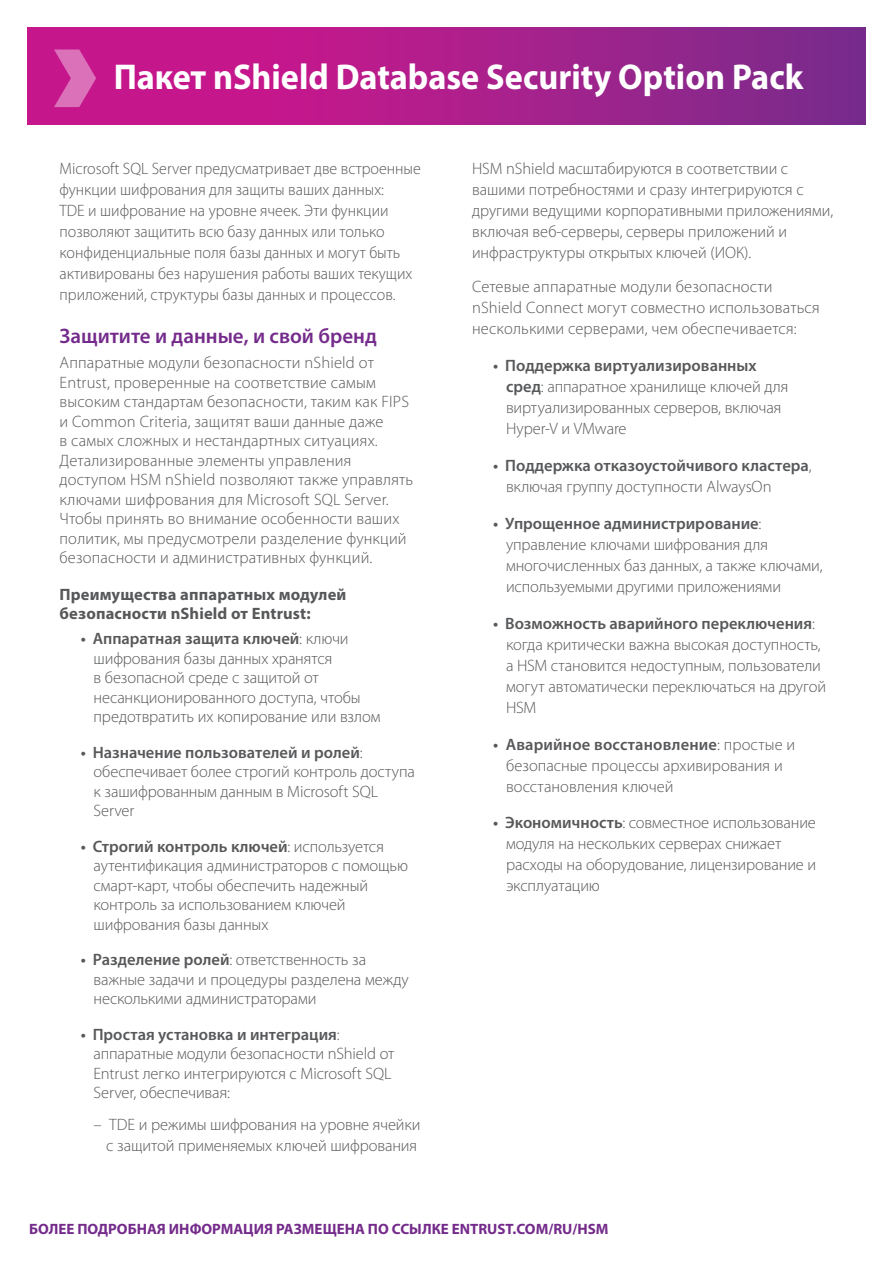
<style>
.page{position:relative;width:893px;height:1263px;background:#fff}
.page>*{position:absolute;margin:0;border:0;box-sizing:border-box;transform-origin:0 0}
._1_Back_Page_Title{font:700 36px "Myriad Pro";color:#fff;scale:.95 1}
._3_Header{font:600 21px "Myriad Pro";color:#742b8b}
._4_Body_Text{font:300 16.5px/21px "Myriad Pro";color:#57585a}
.t1{font:600 16.5px/21px "Myriad Pro";color:#57585a}
._3_Subheader{font:700 16.5px/19.5px "Myriad Pro";letter-spacing:.01em;color:#57585a}
.t2{font:700 15px "Myriad Pro";color:#742b8b}
.s1{font-weight:600}
.s2{font-weight:300}
</style>
<div class="page">
<svg style="left:27px;top:27px;width:839px;height:98px;background:#a91e8b"></svg>
<svg style="left:54px;top:50px;width:42px;height:57px;background:#d24da7"></svg>
<p class="_1_Back_Page_Title" style="left:114px;top:54px;width:727px">Пакет nShield Database Security Option Pack</p>
<p class="_4_Body_Text" style="left:60px;top:158px;width:363px">Microsoft SQL Server предусматривает две встроенные функции шифрования для защиты ваших данных:<br>TDE и шифрование на уровне ячеек. Эти функции позволяют защитить всю базу данных или только конфиденциальные поля базы данных и могут быть активированы без нарушения работы ваших текущих приложений, структуры базы данных и процессов.</p>
<p class="_3_Header" style="left:60px;top:322px;width:319px">Защитите и данные, и свой бренд</p>
<p class="_4_Body_Text" style="left:60px;top:353px;width:355px;line-height:19.5px">Аппаратные модули безопасности nShield от Entrust, проверенные на соответствие самым высоким стандартам безопасности, таким как FIPS и Common Criteria, защитят ваши данные даже<br>в самых сложных и нестандартных ситуациях.<br>Детализированные элементы управления доступом HSM nShield позволяют также управлять ключами шифрования для Microsoft SQL Server.<br>Чтобы принять во внимание особенности ваших политик, мы предусмотрели разделение функций безопасности и административных функций.</p>
<p class="_3_Subheader" style="left:60px;top:584px;width:288px">Преимущества аппаратных модулей безопасности nShield от Entrust:</p>
<p class="_4_Body_Text" style="left:94px;top:629px;width:289px;line-height:19.5px;text-indent:-13px"><span class="s1">• Аппаратная защита ключей</span>: ключи шифрования базы данных хранятся<br>в безопасной среде с защитой от несанкционированного доступа, чтобы предотвратить их копирование или взлом</p>
<p class="_4_Body_Text" style="left:94px;top:742px;width:323px;line-height:19.5px;text-indent:-13px"><span class="s1">• Назначение пользователей и ролей</span>: обеспечивает более строгий контроль доступа к зашифрованным данным в Microsoft SQL<br>Server</p>
<p class="_4_Body_Text" style="left:94px;top:836px;width:316px;line-height:19.5px;text-indent:-13px"><span class="s1">• Строгий контроль ключей</span>: используется аутентификация администраторов с помощью смарт-карт, чтобы обеспечить надежный контроль за использованием ключей шифрования базы данных</p>
<p class="_4_Body_Text" style="left:94px;top:950px;width:317px;line-height:19.5px;text-indent:-13px"><span class="s1">• Разделение ролей</span>: ответственность за важные задачи и процедуры разделена между несколькими администраторами</p>
<p class="_4_Body_Text" style="left:94px;top:1024px;width:302px;line-height:19.5px;text-indent:-13px"><span class="s1">• Простая установка и интеграция</span>: аппаратные модули безопасности nShield от Entrust легко интегрируются с Microsoft SQL Server, обеспечивая:</p>
<p class="_4_Body_Text" style="left:94px;top:1114px;width:328px;text-align:center">– TDE и режимы шифрования на уровне ячейки с защитой применяемых ключей шифрования</p>
<p class="_4_Body_Text" style="left:472px;top:158px;width:363px">HSM nShield масштабируются в соответствии с вашими потребностями и сразу интегрируются с другими ведущими корпоративными приложениями, включая веб-серверы, серверы приложений и инфраструктуры открытых ключей (ИОК).</p>
<p class="_4_Body_Text" style="left:472px;top:276px;width:349px">Сетевые аппаратные модули безопасности nShield Connect могут совместно использоваться несколькими серверами, чем обеспечивается:</p>
<p class="_4_Body_Text" style="left:506px;top:354px;width:284px;text-indent:-13px"><span class="s1">• Поддержка виртуализированных сред</span>: аппаратное хранилище ключей для виртуализированных серверов, включая<br>Hyper-V и VMware</p>
<p class="t1" style="left:506px;top:454px;width:307px;text-indent:-13px">• Поддержка отказоустойчивого кластера<span class="s2">, включая группу доступности AlwaysOn</span></p>
<p class="_4_Body_Text" style="left:506px;top:512px;width:318px;text-indent:-13px"><span class="s1">• Упрощенное администрирование</span>: управление ключами шифрования для многочисленных баз данных, а также ключами, используемыми другими приложениями</p>
<p class="_4_Body_Text" style="left:506px;top:612px;width:322px;text-indent:-13px"><span class="s1">• Возможность аварийного переключения</span>: когда критически важна высокая доступность, а HSM становится недоступным, пользователи могут автоматически переключаться на другой HSM</p>
<p class="_4_Body_Text" style="left:506px;top:733px;width:291px;text-indent:-13px"><span class="s1">• Аварийное восстановление</span>: простые и безопасные процессы архивирования и восстановления ключей</p>
<p class="_4_Body_Text" style="left:506px;top:812px;width:312px;text-indent:-13px"><span class="s1">• Экономичность</span>: совместное использование модуля на нескольких серверах снижает расходы на оборудование, лицензирование и эксплуатацию</p>
<p class="t2" style="left:29px;top:1219px;width:581px">БОЛЕЕ ПОДРОБНАЯ ИНФОРМАЦИЯ РАЗМЕЩЕНА ПО ССЫЛКЕ ENTRUST.COM/RU/HSM</p>
</div>
